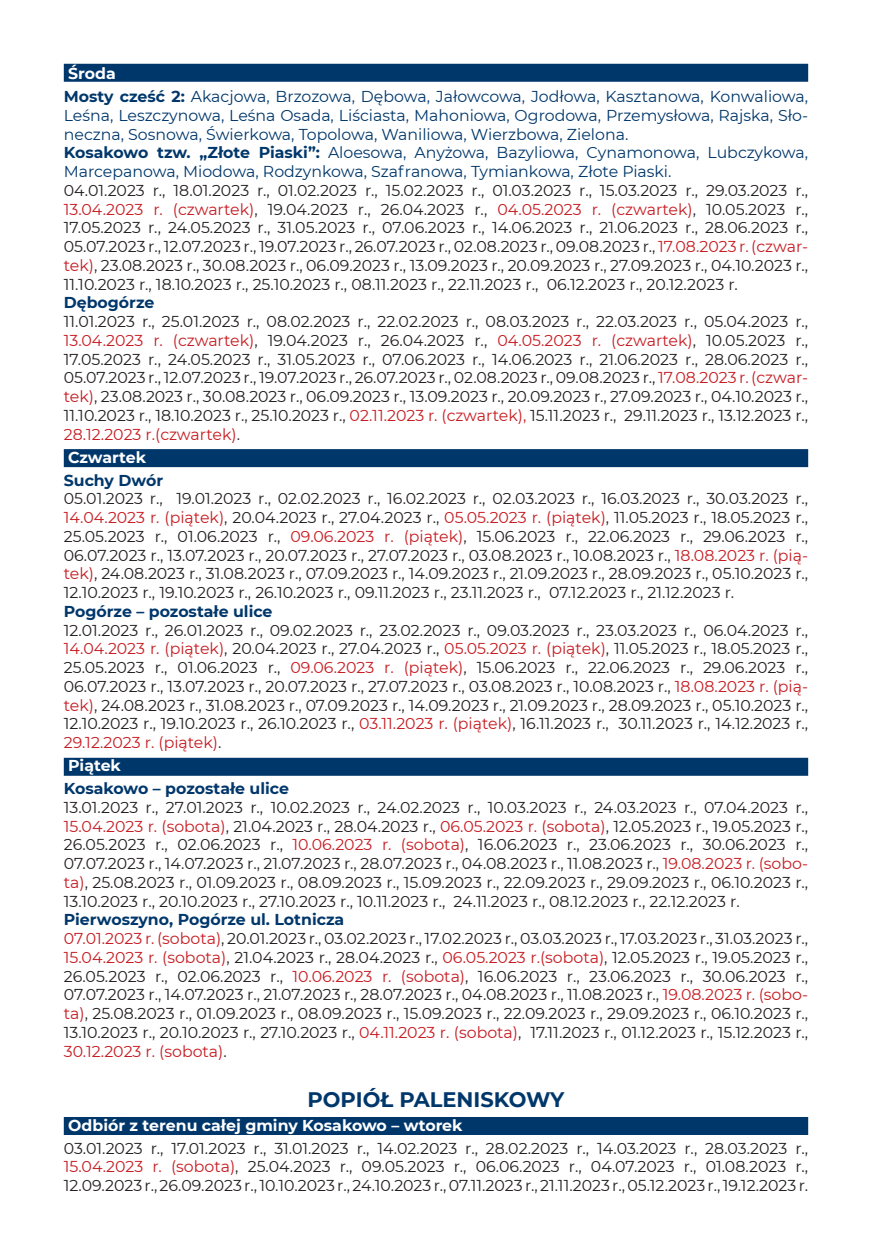
<style>
.page{position:relative;width:872px;height:1255px;background:#fff}
.page>*{position:absolute;margin:0;border:0;box-sizing:border-box;transform-origin:0 0}
.t1{font:700 21px "Montserrat";color:#00376b}
.t2{font:15.75px/18.8px "Montserrat";color:#231f20;text-align:justify}
.t3{font:15.75px/18.8px "Montserrat";color:#00376b}
.t4{font:700 15.75px "Montserrat";color:#00376b}
.t5{font:700 15.75px "Montserrat";color:#fff}
.s1{font-weight:700;color:#fff}
.s2{font-weight:700}
.s3{color:#c61c22}
.s4{font-weight:700;color:#00376b}
</style>
<div class="page">
<div style="left:64px;top:64px;width:744px;height:18px;background:#00376b"></div>
<div style="left:64px;top:449px;width:744px;height:18px;background:#00376b"></div>
<div style="left:64px;top:757px;width:744px;height:18px;background:#00376b"></div>
<div style="left:64px;top:1116px;width:744px;height:18px;background:#00376b"></div>
<p class="t3" style="left:64px;top:61px;width:746px;line-height:23px"><span class="s1">Środa<br></span><span class="s2">Mosty cześć 2:</span> Akacjowa, Brzozowa, Dębowa, Jałowcowa, Jodłowa, Kasztanowa, Konwaliowa,</p>
<p class="t3" style="left:64px;top:105px;width:746px">Leśna, Leszczynowa, Leśna Osada, Liściasta, Mahoniowa, Ogrodowa, Przemysłowa, Rajska, Sło&shy;neczna, Sosnowa, Świerkowa, Topolowa, Waniliowa, Wierzbowa, Zielona.<br><span class="s2">Kosakowo tzw. „Złote Piaski”:</span> Aloesowa, Anyżowa, Bazyliowa, Cynamonowa, Lubczykowa, Marcepanowa, Miodowa, Rodzynkowa, Szafranowa, Tymiankowa, Złote Piaski.</p>
<p class="t2" style="left:64px;top:180px;width:746px">04.01.2023 r., 18.01.2023 r., 01.02.2023 r., 15.02.2023 r., 01.03.2023 r., 15.03.2023 r., 29.03.2023 r., <span class="s3">13.04.2023 r. (czwartek)</span>, 19.04.2023 r., 26.04.2023 r., <span class="s3">04.05.2023 r. (czwartek)</span>, 10.05.2023 r., 17.05.2023 r., 24.05.2023 r., 31.05.2023 r., 07.06.2023 r., 14.06.2023 r., 21.06.2023 r., 28.06.2023 r., 05.07.2023 r., 12.07.2023 r., 19.07.2023 r., 26.07.2023 r., 02.08.2023 r., 09.08.2023 r., <span class="s3">17.08.2023 r. (czwar&shy;tek)</span>, 23.08.2023 r., 30.08.2023 r., 06.09.2023 r., 13.09.2023 r., 20.09.2023 r., 27.09.2023 r., 04.10.2023 r., 11.10.2023 r., 18.10.2023 r., 25.10.2023 r., 08.11.2023 r., 22.11.2023 r., 06.12.2023 r., 20.12.2023 r.</p>
<p class="t4" style="left:64px;top:291px;width:92px">Dębogórze</p>
<p class="t2" style="left:64px;top:311px;width:746px">11.01.2023 r., 25.01.2023 r., 08.02.2023 r., 22.02.2023 r., 08.03.2023 r., 22.03.2023 r., 05.04.2023 r., <span class="s3">13.04.2023 r. (czwartek)</span>, 19.04.2023 r., 26.04.2023 r., <span class="s3">04.05.2023 r. (czwartek)</span>, 10.05.2023 r., 17.05.2023 r., 24.05.2023 r., 31.05.2023 r., 07.06.2023 r., 14.06.2023 r., 21.06.2023 r., 28.06.2023 r., 05.07.2023 r., 12.07.2023 r., 19.07.2023 r., 26.07.2023 r., 02.08.2023 r., 09.08.2023 r., <span class="s3">17.08.2023 r. (czwar&shy;tek)</span>, 23.08.2023 r., 30.08.2023 r., 06.09.2023 r., 13.09.2023 r., 20.09.2023 r., 27.09.2023 r., 04.10.2023 r., 11.10.2023 r., 18.10.2023 r., 25.10.2023 r., <span class="s3">02.11.2023 r. (czwartek),</span> 15.11.2023 r., 29.11.2023 r., 13.12.2023 r., <span class="s3">28.12.2023 r.(czwartek)</span>.</p>
<p class="t5" style="left:68px;top:445px;width:79px">Czwartek</p>
<p class="t4" style="left:64px;top:468px;width:101px">Suchy Dwór</p>
<p class="t2" style="left:64px;top:489px;width:746px">05.01.2023 r., 19.01.2023 r., 02.02.2023 r., 16.02.2023 r., 02.03.2023 r., 16.03.2023 r., 30.03.2023 r., <span class="s3">14.04.2023 r. (piątek)</span>, 20.04.2023 r., 27.04.2023 r., <span class="s3">05.05.2023 r. (piątek)</span>, 11.05.2023 r., 18.05.2023 r., 25.05.2023 r., 01.06.2023 r., <span class="s3">09.06.2023 r. (piątek)</span>, 15.06.2023 r., 22.06.2023 r., 29.06.2023 r., 06.07.2023 r., 13.07.2023 r., 20.07.2023 r., 27.07.2023 r., 03.08.2023 r., 10.08.2023 r., <span class="s3">18.08.2023 r. (pią&shy;tek)</span>, 24.08.2023 r., 31.08.2023 r., 07.09.2023 r., 14.09.2023 r., 21.09.2023 r., 28.09.2023 r., 05.10.2023 r., 12.10.2023 r., 19.10.2023 r., 26.10.2023 r., 09.11.2023 r., 23.11.2023 r., 07.12.2023 r., 21.12.2023 r.</p>
<p class="t4" style="left:64px;top:600px;width:210px">Pogórze – pozostałe ulice</p>
<p class="t2" style="left:64px;top:620px;width:746px">12.01.2023 r., 26.01.2023 r., 09.02.2023 r., 23.02.2023 r., 09.03.2023 r., 23.03.2023 r., 06.04.2023 r., <span class="s3">14.04.2023 r. (piątek)</span>, 20.04.2023 r., 27.04.2023 r., <span class="s3">05.05.2023 r. (piątek)</span>, 11.05.2023 r., 18.05.2023 r., 25.05.2023 r., 01.06.2023 r., <span class="s3">09.06.2023 r. (piątek)</span>, 15.06.2023 r., 22.06.2023 r., 29.06.2023 r., 06.07.2023 r., 13.07.2023 r., 20.07.2023 r., 27.07.2023 r., 03.08.2023 r., 10.08.2023 r., <span class="s3">18.08.2023 r. (pią&shy;tek)</span>, 24.08.2023 r., 31.08.2023 r., 07.09.2023 r., 14.09.2023 r., 21.09.2023 r., 28.09.2023 r., 05.10.2023 r., 12.10.2023 r., 19.10.2023 r., 26.10.2023 r., <span class="s3">03.11.2023 r. (piątek)</span>, 16.11.2023 r., 30.11.2023 r., 14.12.2023 r., <span class="s3">29.12.2023 r. (piątek)</span>.</p>
<p class="t5" style="left:68px;top:754px;width:54px">Piątek</p>
<p class="t4" style="left:64px;top:777px;width:227px">Kosakowo – pozostałe ulice</p>
<p class="t2" style="left:64px;top:797px;width:746px">13.01.2023 r., 27.01.2023 r., 10.02.2023 r., 24.02.2023 r., 10.03.2023 r., 24.03.2023 r., 07.04.2023 r., <span class="s3">15.04.2023 r. (sobota)</span>, 21.04.2023 r., 28.04.2023 r., <span class="s3">06.05.2023 r. (sobota)</span>, 12.05.2023 r., 19.05.2023 r., 26.05.2023 r., 02.06.2023 r., <span class="s3">10.06.2023 r. (sobota)</span>, 16.06.2023 r., 23.06.2023 r., 30.06.2023 r., 07.07.2023 r., 14.07.2023 r., 21.07.2023 r., 28.07.2023 r., 04.08.2023 r., 11.08.2023 r., <span class="s3">19.08.2023 r. (sobo&shy;ta)</span>, 25.08.2023 r., 01.09.2023 r., 08.09.2023 r., 15.09.2023 r., 22.09.2023 r., 29.09.2023 r., 06.10.2023 r., 13.10.2023 r., 20.10.2023 r., 27.10.2023 r., 10.11.2023 r., 24.11.2023 r., 08.12.2023 r., 22.12.2023 r.</p>
<p class="t2" style="left:64px;top:909px;width:746px;text-align:left"><span class="s4">Pierwoszyno, Pogórze ul. Lotnicza<br></span><span class="s3">07.01.2023 r. (sobota)</span>, 20.01.2023 r., 03.02.2023 r., 17.02.2023 r., 03.03.2023 r., 17.03.2023 r., 31.03.2023 r., <span class="s3">15.04.2023 r. (sobota)</span>, 21.04.2023 r., 28.04.2023 r., <span class="s3">06.05.2023 r.(sobota)</span>, 12.05.2023 r., 19.05.2023 r., 26.05.2023 r., 02.06.2023 r., <span class="s3">10.06.2023 r. (sobota)</span>, 16.06.2023 r., 23.06.2023 r., 30.06.2023 r., 07.07.2023 r., 14.07.2023 r., 21.07.2023 r., 28.07.2023 r., 04.08.2023 r., 11.08.2023 r., <span class="s3">19.08.2023 r. (sobo&shy;ta)</span>, 25.08.2023 r., 01.09.2023 r., 08.09.2023 r., 15.09.2023 r., 22.09.2023 r., 29.09.2023 r., 06.10.2023 r., 13.10.2023 r., 20.10.2023 r., 27.10.2023 r., <span class="s3">04.11.2023 r. (sobota)</span>, 17.11.2023 r., 01.12.2023 r., 15.12.2023 r., <span class="s3">30.12.2023 r. (sobota)</span>.</p>
<h1 class="t1" style="left:307px;top:1084px;width:258px">POPIÓŁ PALENISKOWY</h1>
<p class="t5" style="left:68px;top:1113px;width:396px">Odbiór z terenu całej gminy Kosakowo – wtorek</p>
<p class="t2" style="left:64px;top:1138px;width:746px">03.01.2023 r., 17.01.2023 r., 31.01.2023 r., 14.02.2023 r., 28.02.2023 r., 14.03.2023 r., 28.03.2023 r., <span class="s3">15.04.2023 r. (sobota)</span>, 25.04.2023 r., 09.05.2023 r., 06.06.2023 r., 04.07.2023 r., 01.08.2023 r., 12.09.2023 r., 26.09.2023 r., 10.10.2023 r., 24.10.2023 r., 07.11.2023 r., 21.11.2023 r., 05.12.2023 r., 19.12.2023 r.</p>
</div>
